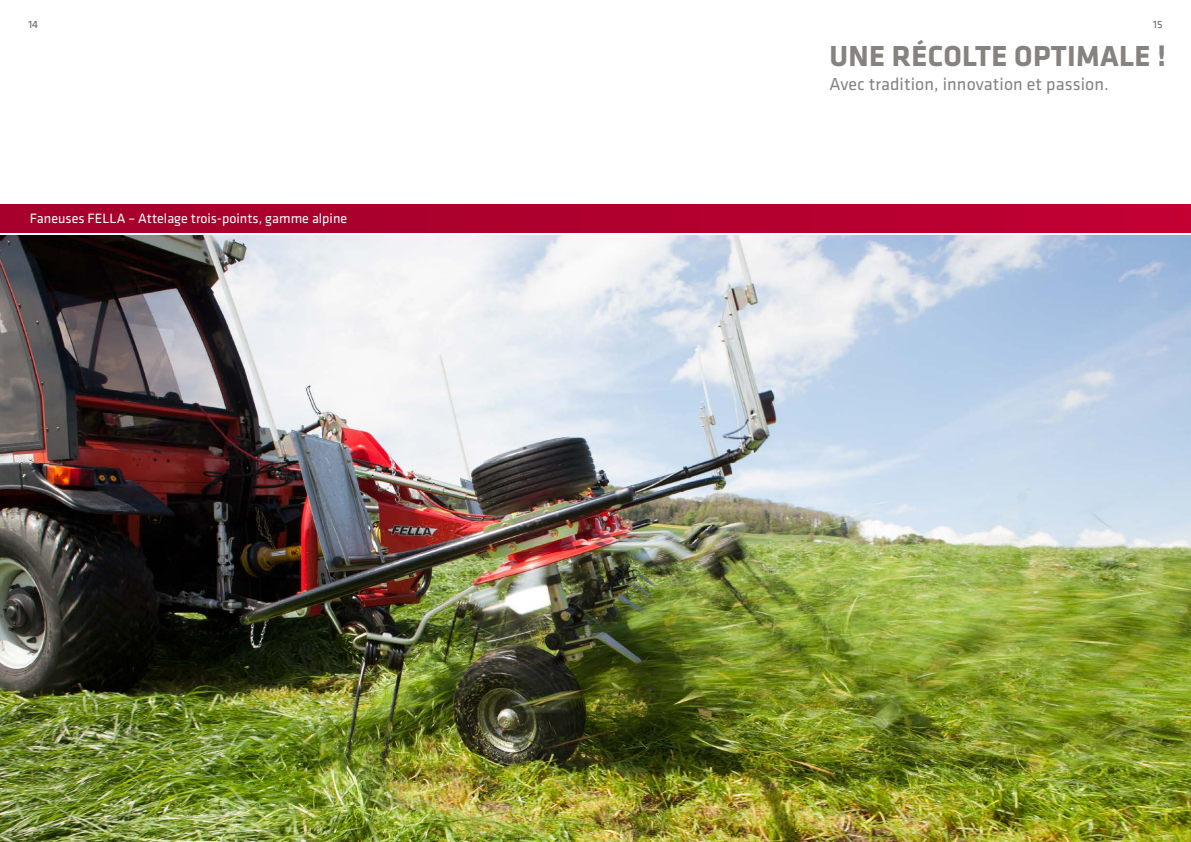
<style>
.page{position:relative;width:1191px;height:842px;background:#fff}
.page>*{position:absolute;margin:0;border:0;box-sizing:border-box;transform-origin:0 0}
.t1{font:700 30px "Klavika";letter-spacing:.01em;color:#868280}
.t2{font:18px "Klavika";letter-spacing:.005em;color:#868280}
.t3{font:14px "Klavika";color:#fff}
.t4{font:11px "Klavika";color:#626261}
</style>
<div class="page">
<img style="left:0;top:235px;width:1191px;height:607px">
<div style="left:0;top:204px;width:1191px;height:28px;background:linear-gradient(to right,#a3002b,#bf0032)"></div>
<p class="t4" style="left:28px;top:18px;width:11px">14</p>
<p class="t4" style="left:1153px;top:18px;width:11px">15</p>
<p class="t3" style="left:30px;top:210px;width:319px">Faneuses FELLA – Attelage trois-points, gamme alpine</p>
<h1 class="t1" style="left:829px;top:34px;width:338px">UNE RÉCOLTE OPTIMALE !</h1>
<p class="t2" style="left:829px;top:73px;width:281px">Avec tradition, innovation et passion.</p>
</div>
